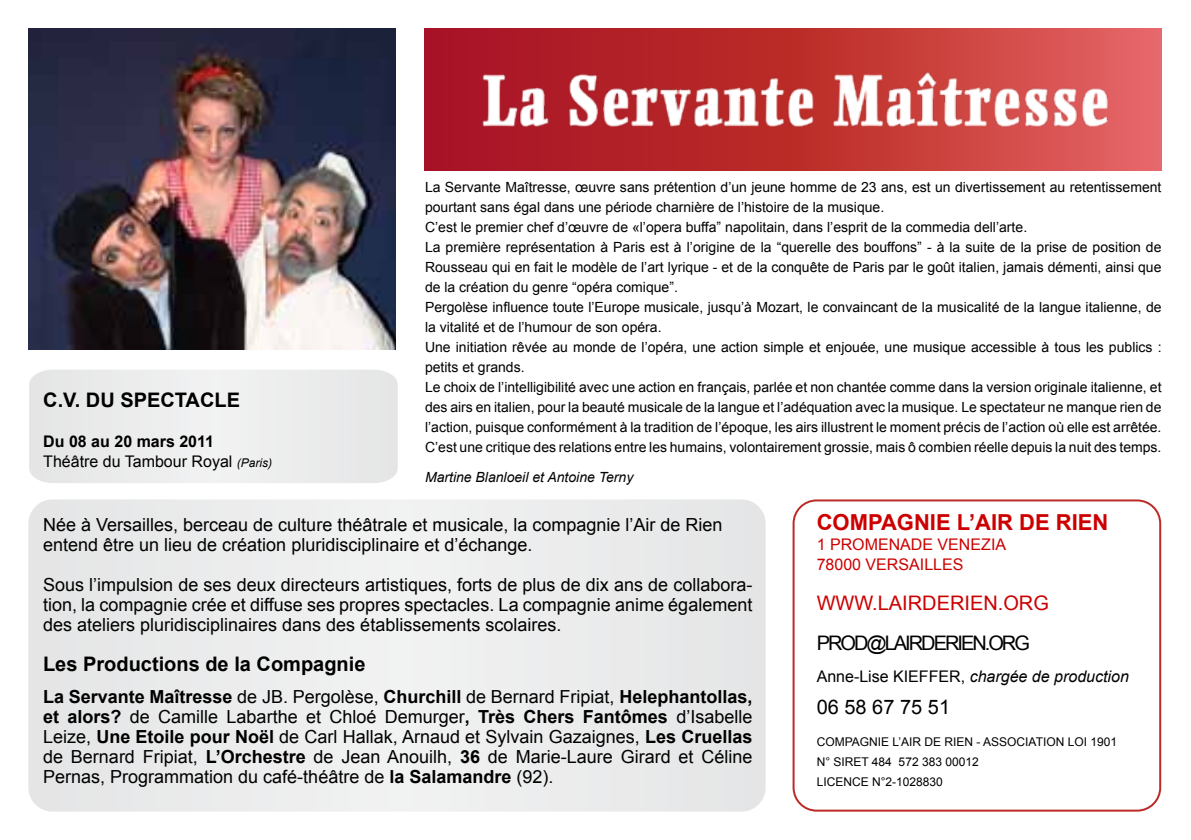
<style>
.page{position:relative;width:1191px;height:840px;background:#fff}
.page>*{position:absolute;margin:0;border:0;box-sizing:border-box;transform-origin:0 0}
.t1{font:700 22px "Arial";color:#c00}
.t2{font:700 20px "Arial";color:#000}
.t3{font:20px "Arial";letter-spacing:-.1em;color:#000}
.t4{font:20px "Arial";color:#c00}
.t5{font:18px/20px "Arial";color:#000;text-align:justify}
.t6{font:16px/20px "Arial";color:#000}
.t7{font:italic 16px "Arial";color:#000}
.t8{font:16px/20px "Arial";color:#c00}
.t9{font:14px/20px "Arial";color:#000}
.t10{font:italic 14px "Arial";color:#000}
.t11{font:12px/20px "Arial";color:#000}
.s1{font-weight:700}
.s2{font-style:italic;font-size:12px}
.s3{font-style:normal}
</style>
<div class="page">
<svg style="left:792px;top:499px;width:369px;height:312px"></svg>
<div style="left:28px;top:499px;width:737px;height:312px;background:#ebecec"></div>
<svg style="left:424px;top:28px;width:737px;height:142px;background:#c13539"></svg>
<div style="left:29px;top:370px;width:369px;height:113px;background:#ebecec"></div>
<img style="left:458px;top:50px;width:670px;height:99px">
<img style="left:28px;top:28px;width:368px;height:321px">
<h2 class="t2" style="left:43px;top:386px;width:198px">C.V. DU SPECTACLE</h2>
<p class="t6" style="left:43px;top:431px;width:230px"><span class="s1">Du 08 au 20 mars 2011<br></span>Théâtre du Tambour Royal <span class="s2">(Paris)</span></p>
<p class="t9" style="left:425px;top:177px;width:738px">La Servante Maîtresse, œuvre sans prétention d’un jeune homme de 23 ans, est un divertissement au retentissement pourtant sans égal dans une période charnière de l’histoire de la musique.<br>C’est le premier chef d’œuvre de «l’opera buffa” napolitain, dans l’esprit de la commedia dell’arte.<br>La première représentation à Paris est à l’origine de la “querelle des bouffons” - à la suite de la prise de position de Rousseau qui en fait le modèle de l’art lyrique - et de la conquête de Paris par le goût italien, jamais démenti, ainsi que de la création du genre “opéra comique”.<br>Pergolèse influence toute l’Europe musicale, jusqu’à Mozart, le convaincant de la musicalité de la langue italienne, de la vitalité et de l’humour de son opéra.<br>Une initiation rêvée au monde de l’opéra, une action simple et enjouée, une musique accessible à tous les publics : petits et grands.<br>Le choix de l’intelligibilité avec une action en français, parlée et non chantée comme dans la version originale italienne, et des airs en italien, pour la beauté musicale de la langue et l’adéquation avec la musique. Le spectateur ne manque rien de l’action, puisque conformément à la tradition de l’époque, les airs illustrent le moment précis de l’action où elle est arrêtée.<br>C’est une critique des relations entre les humains, volontairement grossie, mais ô combien réelle depuis la nuit des temps.</p>
<p class="t10" style="left:425px;top:468px;width:210px">Martine Blanloeil et Antoine Terny</p>
<p class="t5" style="left:43px;top:514px;width:681px">Née à Versailles, berceau de culture théâtrale et musicale, la compagnie l’Air de Rien entend être un lieu de création pluridisciplinaire et d’échange.</p>
<p class="t5" style="left:43px;top:574px;width:711px">Sous l’impulsion de ses deux directeurs artistiques, forts de plus de dix ans de collabora&shy;tion, la compagnie crée et diffuse ses propres spectacles. La compagnie anime également des ateliers pluridisciplinaires dans des établissements scolaires.</p>
<h2 class="t2" style="left:43px;top:650px;width:324px">Les Productions de la Compagnie</h2>
<p class="t5" style="left:43px;top:686px;width:711px"><span class="s1">La Servante Maîtresse</span> de JB. Pergolèse, <span class="s1">Churchill</span> de Bernard Fripiat, <span class="s1">Helephantollas, et alors?</span> de Camille Labarthe et Chloé Demurger<span class="s1">, Très Chers Fantômes</span> d’Isabelle Leize, <span class="s1">Une Etoile pour Noël</span> de Carl Hallak, Arnaud et Sylvain Gazaignes, <span class="s1">Les Cruellas </span>de Bernard Fripiat, <span class="s1">L’Orchestre</span> de Jean Anouilh, <span class="s1">36</span> de Marie-Laure Girard et Céline Pernas, Programmation du café-théâtre de <span class="s1">la Salamandre</span> (92).</p>
<h1 class="t1" style="left:816px;top:507px;width:293px">COMPAGNIE L’AIR DE RIEN</h1>
<p class="t8" style="left:816px;top:534px;width:191px">1 PROMENADE VENEZIA<br>78000 VERSAILLES</p>
<h2 class="t4" style="left:816px;top:589px;width:234px">WWW.LAIRDERIEN.ORG</h2>
<h2 class="t3" style="left:816px;top:629px;width:215px">PROD@LAIRDERIEN.ORG</h2>
<p class="t7" style="left:816px;top:665px;width:314px"><span class="s3">Anne-Lise KIEFFER,</span> chargée de production</p>
<h2 class="t3" style="left:816px;top:693px;width:135px">06 58 67 75 51</h2>
<p class="t11" style="left:816px;top:731px;width:302px">COMPAGNIE L’AIR DE RIEN - ASSOCIATION LOI 1901<br>N° SIRET 484 572 383 00012<br>LICENCE N°2-1028830</p>
</div>
